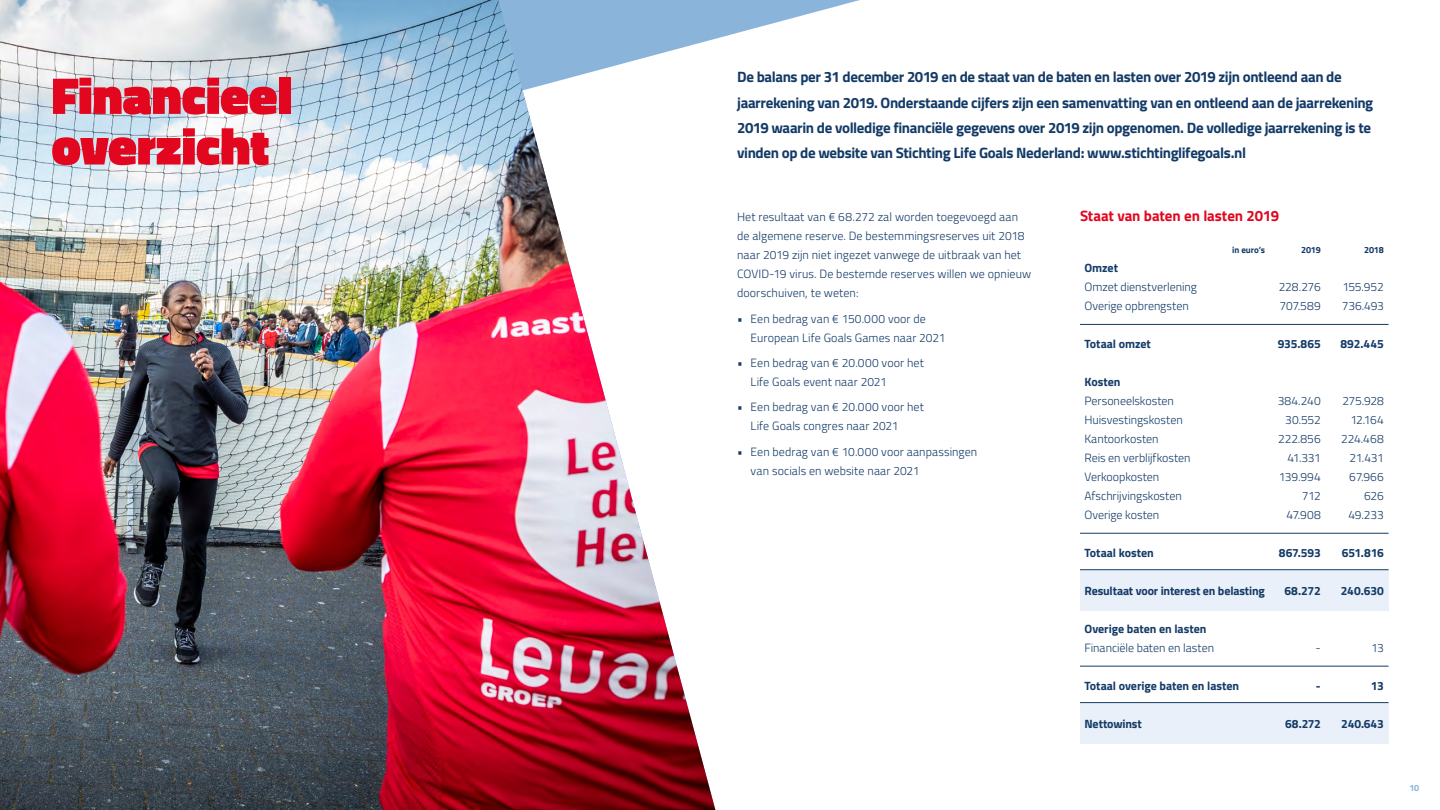
<style>
.page{position:relative;width:1440px;height:810px;background:#fff}
.page>*{position:absolute;margin:0;border:0;box-sizing:border-box;transform-origin:0 0}
.t1{font:900 52.5px/50.6px "Titillium Web";letter-spacing:-.005em;color:#e2071f}
.t2{font:700 15px/25.3px "Titillium Web";letter-spacing:-.025em;color:#143b67}
.t3{font:700 15px "Titillium Web";letter-spacing:-.005em;color:#e2071f}
.t4{font:300 12px/19px "Titillium Web";letter-spacing:.005em;color:#143b67}
.t5{font:700 12px "Titillium Web";letter-spacing:-.005em;color:#143b67}
.t6{font:700 9px "Titillium Web";letter-spacing:-.01em;color:#143b67}
.t7{font:700 9px "Titillium Web";color:#8ab4da}
</style>
<div class="page">
<svg style="left:715px;top:0;width:145px;height:39px"></svg>
<img style="left:0;top:0;width:715px;height:810px">
<hr style="left:1080px;top:324px;width:309px;height:1px;background:#143b67">
<hr style="left:1080px;top:533px;width:309px;height:1px;background:#143b67">
<div style="left:1080px;top:570px;width:309px;height:41px;background:#eaf0f9"></div>
<hr style="left:1080px;top:569px;width:309px;height:1px;background:#143b67">
<hr style="left:1080px;top:666px;width:309px;height:1px;background:#143b67">
<div style="left:1080px;top:703px;width:309px;height:41px;background:#eaf0f9"></div>
<hr style="left:1080px;top:702px;width:309px;height:1px;background:#143b67">
<h1 class="t1" style="left:51px;top:70px;width:242px">Financieel overzicht</h1>
<p class="t2" style="left:737px;top:64px;width:638px">De balans per 31 december 2019 en de staat van de baten en lasten over 2019 zijn ontleend aan de jaarrekening van 2019. Onderstaande cijfers zijn een samenvatting van en ontleend aan de jaarrekening 2019 waarin de volledige financiële gegevens over 2019 zijn opgenomen. De volledige jaarrekening is te vinden op de website van Stichting Life Goals Nederland: www.stichtinglifegoals.nl</p>
<p class="t4" style="left:737px;top:207px;width:296px">Het resultaat van € 68.272 zal worden toegevoegd aan de algemene reserve. De bestemmingsreserves uit 2018 naar 2019 zijn niet ingezet vanwege de uitbraak van het COVID-19 virus. De bestemde reserves willen we opnieuw doorschuiven, te weten:</p>
<p class="t4" style="left:751px;top:308px;width:196px;text-indent:-14px">• Een bedrag van € 150.000 voor de<br>European Life Goals Games naar 2021</p>
<p class="t4" style="left:751px;top:353px;width:175px;text-indent:-14px">• Een bedrag van € 20.000 voor het<br>Life Goals event naar 2021</p>
<p class="t4" style="left:751px;top:397px;width:175px;text-indent:-14px">• Een bedrag van € 20.000 voor het<br>Life Goals congres naar 2021</p>
<p class="t4" style="left:751px;top:441px;width:228px;text-indent:-14px">• Een bedrag van € 10.000 voor aanpassingen van socials en website naar 2021</p>
<p class="t3" style="left:1080px;top:205px;width:201px">Staat van baten en lasten 2019</p>
<p class="t6" style="left:1232px;top:243px;width:35px">in euro’s</p>
<p class="t6" style="left:1301px;top:243px;width:21px">2019</p>
<p class="t6" style="left:1364px;top:243px;width:21px">2018</p>
<p class="t5" style="left:1084px;top:259px;width:35px">Omzet</p>
<p class="t4" style="left:1084px;top:277px;width:114px">Omzet dienstverlening</p>
<p class="t4" style="left:1279px;top:277px;width:44px">228.276</p>
<p class="t4" style="left:1342px;top:277px;width:43px">155.952</p>
<p class="t4" style="left:1084px;top:296px;width:106px">Overige opbrengsten</p>
<p class="t4" style="left:1280px;top:296px;width:43px">707.589</p>
<p class="t4" style="left:1342px;top:296px;width:43px">736.493</p>
<p class="t5" style="left:1084px;top:335px;width:68px">Totaal omzet</p>
<p class="t5" style="left:1278px;top:335px;width:45px">935.865</p>
<p class="t5" style="left:1340px;top:335px;width:45px">892.445</p>
<p class="t5" style="left:1084px;top:373px;width:37px">Kosten</p>
<p class="t4" style="left:1084px;top:391px;width:91px">Personeelskosten</p>
<p class="t4" style="left:1278px;top:391px;width:45px">384.240</p>
<p class="t4" style="left:1342px;top:391px;width:43px">275.928</p>
<p class="t4" style="left:1084px;top:410px;width:100px">Huisvestingskosten</p>
<p class="t4" style="left:1285px;top:410px;width:37px">30.552</p>
<p class="t4" style="left:1350px;top:410px;width:35px">12.164</p>
<p class="t4" style="left:1084px;top:429px;width:76px">Kantoorkosten</p>
<p class="t4" style="left:1278px;top:429px;width:44px">222.856</p>
<p class="t4" style="left:1341px;top:429px;width:44px">224.468</p>
<p class="t4" style="left:1085px;top:448px;width:108px">Reis en verblijfkosten</p>
<p class="t4" style="left:1287px;top:448px;width:35px">41.331</p>
<p class="t4" style="left:1350px;top:448px;width:36px">21.431</p>
<p class="t4" style="left:1085px;top:467px;width:76px">Verkoopkosten</p>
<p class="t4" style="left:1279px;top:467px;width:43px">139.994</p>
<p class="t4" style="left:1349px;top:467px;width:36px">67.966</p>
<p class="t4" style="left:1085px;top:486px;width:99px">Afschrijvingskosten</p>
<p class="t4" style="left:1302px;top:486px;width:20px">712</p>
<p class="t4" style="left:1364px;top:486px;width:21px">626</p>
<p class="t4" style="left:1085px;top:505px;width:76px">Overige kosten</p>
<p class="t4" style="left:1287px;top:505px;width:36px">47.908</p>
<p class="t4" style="left:1349px;top:505px;width:37px">49.233</p>
<p class="t5" style="left:1085px;top:544px;width:71px">Totaal kosten</p>
<p class="t5" style="left:1279px;top:544px;width:43px">867.593</p>
<p class="t5" style="left:1342px;top:544px;width:44px">651.816</p>
<p class="t5" style="left:1084px;top:581px;width:182px">Resultaat voor interest en belasting</p>
<p class="t5" style="left:1284px;top:581px;width:38px">68.272</p>
<p class="t5" style="left:1341px;top:581px;width:45px">240.630</p>
<p class="t5" style="left:1084px;top:619px;width:123px">Overige baten en lasten</p>
<p class="t4" style="left:1084px;top:638px;width:131px">Financiële baten en lasten</p>
<p class="t4" style="left:1315px;top:638px;width:7px">-</p>
<p class="t4" style="left:1371px;top:638px;width:14px">13</p>
<p class="t5" style="left:1084px;top:676px;width:156px">Totaal overige baten en lasten</p>
<p class="t5" style="left:1316px;top:676px;width:6px">-</p>
<p class="t5" style="left:1371px;top:676px;width:14px">13</p>
<p class="t5" style="left:1085px;top:714px;width:59px">Nettowinst</p>
<p class="t5" style="left:1285px;top:714px;width:37px">68.272</p>
<p class="t5" style="left:1341px;top:714px;width:44px">240.643</p>
<p class="t7" style="left:1409px;top:781px;width:11px">10</p>
</div>
